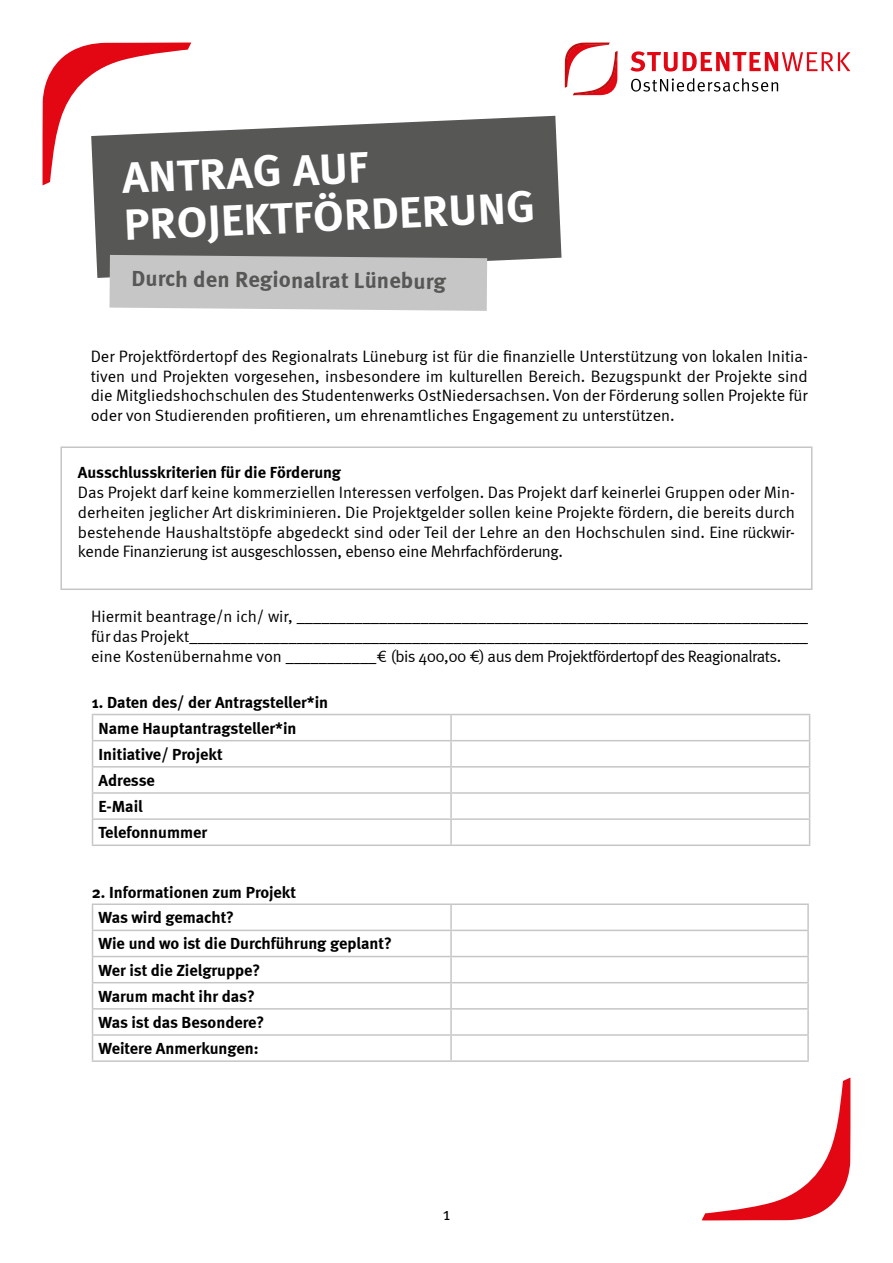
<style>
.page{position:relative;width:893px;height:1263px;background:#fff}
.page>*{position:absolute;margin:0;border:0;box-sizing:border-box;transform-origin:0 0}
.t1{font:700 45px/47.5px "Meta";color:#fff}
.t2{font:700 22.5px "Meta";color:#575756}
.t3{font:18px "Meta Normal";color:#000}
.t4{font:16.5px/19.8px "Meta Normal";letter-spacing:-.02em;color:#000;text-align:justify}
.t5{font:700 16.5px/26.1px "Meta";color:#000}
</style>
<div class="page">
<svg style="left:93px;top:116px;width:468px;height:162px;background:#646463"></svg>
<svg style="left:109px;top:255px;width:378px;height:56px;background:#c4c4c4"></svg>
<div style="left:60px;top:446px;width:752px;height:144px;border:2px solid #c6c6c6"></div>
<hr style="left:451px;top:714px;width:359px;height:1px;background:#c6c6c6">
<hr style="left:451px;top:740px;width:359px;height:1px;background:#c6c6c6">
<hr style="left:451px;top:766px;width:359px;height:1px;background:#c6c6c6">
<hr style="left:451px;top:792px;width:359px;height:2px;background:#c6c6c6">
<hr style="left:451px;top:818px;width:359px;height:2px;background:#c6c6c6">
<svg style="left:809px;top:715px;width:1px;height:129px"></svg>
<hr style="left:451px;top:844px;width:359px;height:2px;background:#c6c6c6">
<hr style="left:92px;top:714px;width:359px;height:1px;background:#c6c6c6">
<hr style="left:450px;top:715px;width:2px;height:25px;background:#c6c6c6">
<hr style="left:92px;top:740px;width:359px;height:1px;background:#c6c6c6">
<hr style="left:450px;top:741px;width:2px;height:25px;background:#c6c6c6">
<hr style="left:92px;top:766px;width:359px;height:1px;background:#c6c6c6">
<hr style="left:450px;top:767px;width:2px;height:25px;background:#c6c6c6">
<hr style="left:92px;top:792px;width:359px;height:2px;background:#c6c6c6">
<hr style="left:450px;top:794px;width:2px;height:24px;background:#c6c6c6">
<hr style="left:92px;top:818px;width:359px;height:2px;background:#c6c6c6">
<svg style="left:92px;top:715px;width:1px;height:129px"></svg>
<hr style="left:450px;top:820px;width:2px;height:24px;background:#c6c6c6">
<hr style="left:92px;top:844px;width:359px;height:2px;background:#c6c6c6">
<hr style="left:451px;top:903px;width:358px;height:2px;background:#c6c6c6">
<hr style="left:807px;top:905px;width:2px;height:25px;background:#c6c6c6">
<hr style="left:451px;top:930px;width:358px;height:1px;background:#c6c6c6">
<hr style="left:807px;top:931px;width:2px;height:25px;background:#c6c6c6">
<hr style="left:451px;top:956px;width:358px;height:1px;background:#c6c6c6">
<hr style="left:807px;top:957px;width:2px;height:25px;background:#c6c6c6">
<hr style="left:451px;top:982px;width:358px;height:1px;background:#c6c6c6">
<hr style="left:807px;top:983px;width:2px;height:25px;background:#c6c6c6">
<hr style="left:451px;top:1008px;width:358px;height:1px;background:#c6c6c6">
<hr style="left:807px;top:1009px;width:2px;height:25px;background:#c6c6c6">
<hr style="left:451px;top:1034px;width:358px;height:2px;background:#c6c6c6">
<hr style="left:807px;top:1036px;width:2px;height:24px;background:#c6c6c6">
<hr style="left:451px;top:1060px;width:358px;height:2px;background:#c6c6c6">
<hr style="left:92px;top:903px;width:359px;height:2px;background:#c6c6c6">
<hr style="left:450px;top:905px;width:2px;height:25px;background:#c6c6c6">
<hr style="left:92px;top:930px;width:359px;height:1px;background:#c6c6c6">
<hr style="left:450px;top:931px;width:2px;height:25px;background:#c6c6c6">
<hr style="left:92px;top:956px;width:359px;height:1px;background:#c6c6c6">
<hr style="left:450px;top:957px;width:2px;height:25px;background:#c6c6c6">
<hr style="left:92px;top:982px;width:359px;height:1px;background:#c6c6c6">
<hr style="left:450px;top:983px;width:2px;height:25px;background:#c6c6c6">
<hr style="left:92px;top:1008px;width:359px;height:1px;background:#c6c6c6">
<hr style="left:450px;top:1009px;width:2px;height:25px;background:#c6c6c6">
<hr style="left:92px;top:1034px;width:359px;height:2px;background:#c6c6c6">
<svg style="left:92px;top:905px;width:1px;height:155px"></svg>
<hr style="left:450px;top:1036px;width:2px;height:24px;background:#c6c6c6">
<hr style="left:92px;top:1060px;width:359px;height:2px;background:#c6c6c6">
<svg style="left:631px;top:78px;width:147px;height:14px"></svg>
<svg style="left:631px;top:51px;width:219px;height:21px"></svg>
<svg style="left:565px;top:43px;width:52px;height:52px"></svg>
<svg style="left:43px;top:43px;width:148px;height:142px"></svg>
<svg style="left:702px;top:1077px;width:148px;height:143px"></svg>
<h1 class="t1" style="left:120px;top:154px;width:413px;rotate:-3deg">ANTRAG AUF<br>PROJEKTFÖRDERUNG</h1>
<h2 class="t2" style="left:132px;top:264px;width:316px;rotate:1deg">Durch den Regionalrat Lüneburg</h2>
<p class="t4" style="left:91px;top:346px;width:719px">Der Projektfördertopf des Regionalrats Lüneburg ist für die finanzielle Unterstützung von lokalen Initia&shy;tiven und Projekten vorgesehen, insbesondere im kulturellen Bereich. Bezugspunkt der Projekte sind die Mitgliedshochschulen des Studentenwerks OstNiedersachsen. Von der Förderung sollen Projekte für oder von Studierenden profitieren, um ehrenamtliches Engagement zu unterstützen.</p>
<p class="t5" style="left:78px;top:459px;width:265px">Ausschlusskriterien für die Förderung</p>
<p class="t4" style="left:78px;top:482px;width:719px">Das Projekt darf keine kommerziellen Interessen verfolgen. Das Projekt darf keinerlei Gruppen oder Min&shy;derheiten jeglicher Art diskriminieren. Die Projektgelder sollen keine Projekte fördern, die bereits durch bestehende Haushaltstöpfe abgedeckt sind oder Teil der Lehre an den Hochschulen sind. Eine rückwir&shy;kende Finanzierung ist ausgeschlossen, ebenso eine Mehrfachförderung.</p>
<p class="t4" style="left:91px;top:607px;width:719px">Hiermit beantrage/n ich/ wir, ______________________________________________________________ für das Projekt___________________________________________________________________________ eine Kostenübernahme von ___________€ (bis 400,00 €) aus dem Projektfördertopf des Reagionalrats.</p>
<p class="t5" style="left:99px;top:689px;width:231px;text-indent:-7px">1. Daten des/ der Antragsteller*in<br>Name Hauptantragsteller*in<br>Initiative/ Projekt<br>Adresse<br>E-Mail<br>Telefonnummer</p>
<p class="t5" style="left:99px;top:878px;width:295px;text-indent:-7px">2. Informationen zum Projekt<br>Was wird gemacht?<br>Wie und wo ist die Durchführung geplant?<br>Wer ist die Zielgruppe?<br>Warum macht ihr das?<br>Was ist das Besondere?<br>Weitere Anmerkungen:</p>
<p class="t3" style="left:443px;top:1203px;width:9px">1</p>
</div>
